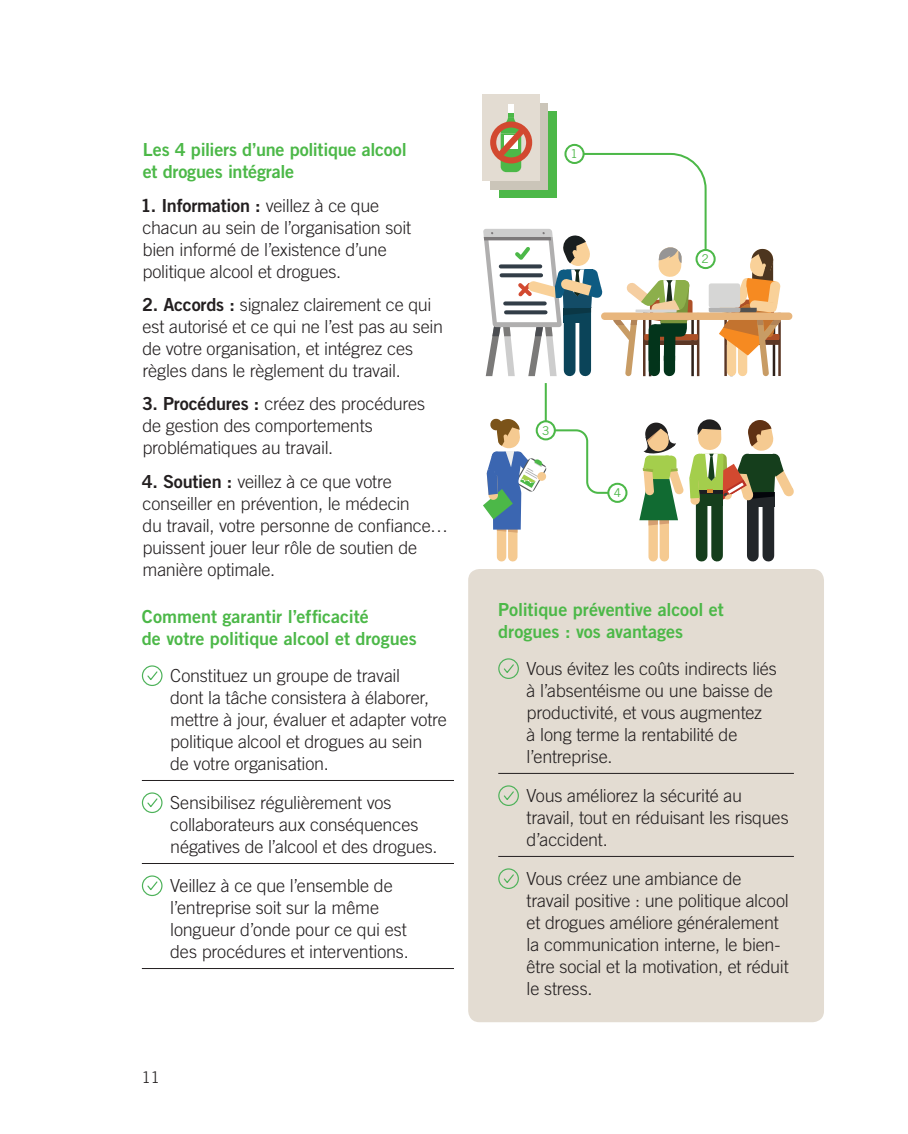
<style>
.page{position:relative;width:908px;height:1134px;background:#fff}
.page>*{position:absolute;margin:0;border:0;box-sizing:border-box;transform-origin:0 0}
.t1{font:300 18px/22px "Trade Gothic";letter-spacing:-.01em;color:#231f20}
.t2{font:18px/22px "Trade Gothic Bold Two";letter-spacing:-.005em;color:#4cb848}
.t3{font:18px "Trade Gothic Bold Two";letter-spacing:-.015em;color:#231f20}
.t4{font:300 16px "Trade Gothic";color:#231f20}
.t5{font:12.2px "Trade Gothic";color:#4cb848}
.s1{font-family:"Trade Gothic";font-weight:300}
.s2{font-family:"Trade Gothic Bold Two";font-weight:400}
</style>
<div class="page">
<div style="left:490px;top:103px;width:58px;height:86px;background:#cbc5b9"></div>
<div style="left:482px;top:94px;width:57px;height:87px;background:#e3dcd2"></div>
<svg style="left:508px;top:112px;width:5px;height:5px"></svg>
<div style="left:507px;top:104px;width:6px;height:8px;background:#fff"></div>
<div style="left:607px;top:483px;width:20px;height:20px;border:2px solid #4cb848;border-radius:50%"></div>
<div style="left:535px;top:420px;width:20px;height:20px;border:2px solid #4cb848;border-radius:50%"></div>
<div style="left:600px;top:312px;width:192px;height:8px;background:#e8b67d;border-radius:4px"></div>
<svg style="left:483px;top:117px;width:297px;height:260px"></svg>
<svg style="left:639px;top:423px;width:44px;height:139px"></svg>
<svg style="left:689px;top:419px;width:105px;height:143px"></svg>
<svg style="left:483px;top:418px;width:63px;height:144px"></svg>
<div style="left:537px;top:472px;width:9px;height:9px;background:#f5ca91;border-radius:50%"></div>
<svg style="left:552px;top:428px;width:58px;height:67px"></svg>
<hr style="left:544px;top:383px;width:2px;height:38px;background:#4cb848">
<hr style="left:142px;top:780px;width:312px;height:1px;background:#231f20">
<hr style="left:142px;top:863px;width:312px;height:1px;background:#231f20">
<hr style="left:142px;top:968px;width:312px;height:1px;background:#231f20">
<svg style="left:141px;top:665px;width:22px;height:21px"></svg>
<svg style="left:141px;top:792px;width:22px;height:22px"></svg>
<svg style="left:141px;top:875px;width:22px;height:22px"></svg>
<div style="left:468px;top:569px;width:355px;height:453px;background:#e3dcd2;border-radius:11px"></div>
<hr style="left:498px;top:773px;width:295px;height:1px;background:#231f20">
<hr style="left:498px;top:856px;width:295px;height:1px;background:#231f20">
<svg style="left:498px;top:658px;width:21px;height:21px"></svg>
<svg style="left:498px;top:785px;width:21px;height:21px"></svg>
<svg style="left:498px;top:868px;width:21px;height:21px"></svg>
<p class="t2" style="left:143px;top:139px;width:265px">Les 4 piliers d’une politique alcool et drogues intégrale</p>
<p class="t3" style="left:140px;top:194px;width:240px">1. Information : <span class="s1">veillez à ce que</span></p>
<p class="t1" style="left:142px;top:216px;width:270px">chacun au sein de l’organisation soit bien informé de l’existence d’une politique alcool et drogues.</p>
<p class="t1" style="left:142px;top:293px;width:302px"><span class="s2">2. Accords :</span> signalez clairement ce qui est autorisé et ce qui ne l’est pas au sein de votre organisation, et intégrez ces règles dans le règlement du travail.</p>
<p class="t1" style="left:142px;top:393px;width:285px"><span class="s2">3. Procédures :</span> créez des procédures de gestion des comportements problématiques au travail.</p>
<p class="t1" style="left:142px;top:470px;width:308px"><span class="s2">4. Soutien :</span> veillez à ce que votre conseiller en prévention, le médecin<br>du travail, votre personne de confiance… puissent jouer leur rôle de soutien de manière optimale.</p>
<p class="t2" style="left:142px;top:605px;width:276px">Comment garantir l’efficacité<br>de votre politique alcool et drogues</p>
<p class="t1" style="left:170px;top:664px;width:278px">Constituez un groupe de travail<br>dont la tâche consistera à élaborer, mettre à jour, évaluer et adapter votre politique alcool et drogues au sein<br>de votre organisation.</p>
<p class="t1" style="left:170px;top:791px;width:269px">Sensibilisez régulièrement vos collaborateurs aux conséquences négatives de l’alcool et des drogues.</p>
<p class="t1" style="left:170px;top:874px;width:240px">Veillez à ce que l’ensemble de l’entreprise soit sur la même longueur d’onde pour ce qui est des procédures et interventions.</p>
<p class="t4" style="left:142px;top:1068px;width:19px">11</p>
<p class="t5" style="left:570px;top:147px;width:9px">1</p>
<p class="t5" style="left:542px;top:423px;width:9px">3</p>
<p class="t5" style="left:613px;top:486px;width:9px">4</p>
<p class="t5" style="left:701px;top:252px;width:9px">2</p>
<p class="t2" style="left:498px;top:598px;width:227px">Politique préventive alcool et drogues : vos avantages</p>
<p class="t1" style="left:526px;top:657px;width:252px">Vous évitez les coûts indirects liés à l’absentéisme ou une baisse de productivité, et vous augmentez<br>à long terme la rentabilité de l’entreprise.</p>
<p class="t1" style="left:526px;top:784px;width:263px">Vous améliorez la sécurité au travail, tout en réduisant les risques d’accident.</p>
<p class="t1" style="left:526px;top:867px;width:263px">Vous créez une ambiance de travail positive : une politique alcool et drogues améliore généralement la communication interne, le bien&shy;être social et la motivation, et réduit le stress.</p>
</div>
